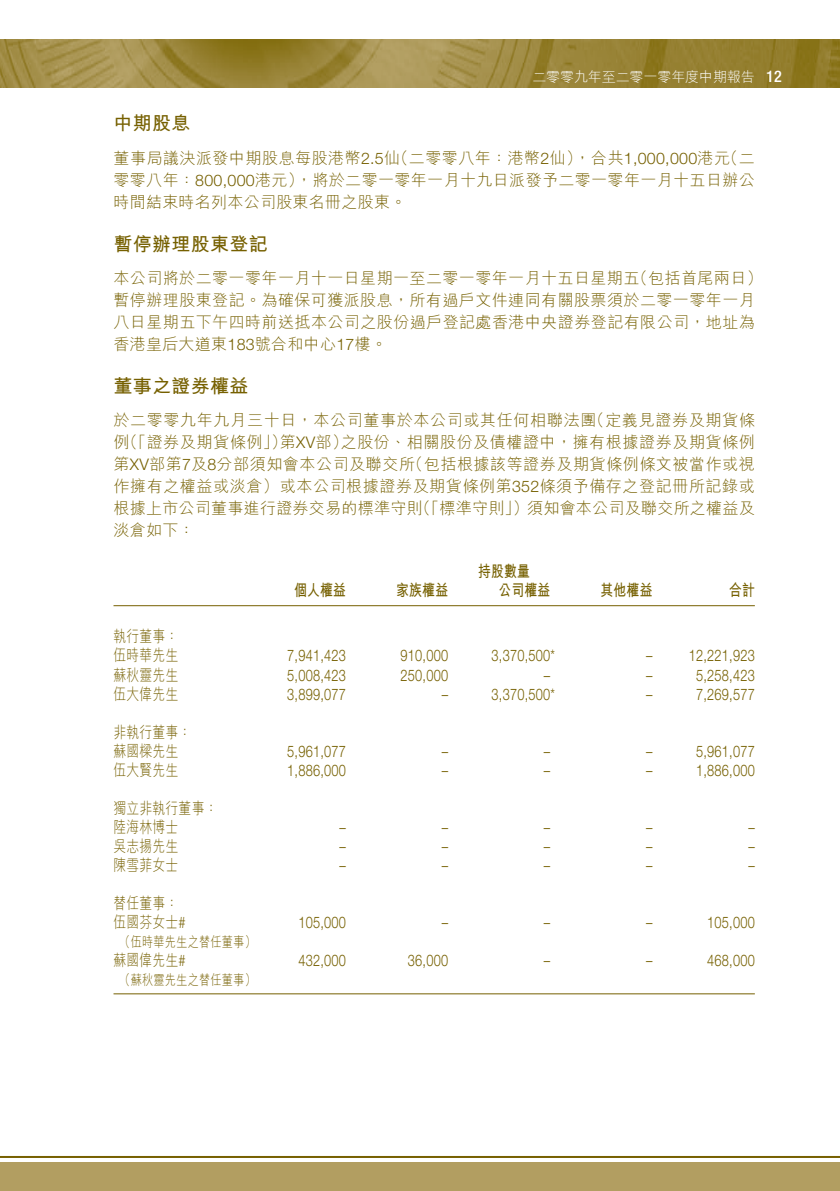
<style>
.page{position:relative;width:840px;height:1191px;background:#fff}
.page>*{position:absolute;margin:0;border:0;box-sizing:border-box;transform-origin:0 0}
.t1{font:700 19px "M Hei HK";letter-spacing:.015em;color:#766000}
.t2{font:300 16px/22px "M Hei HK";letter-spacing:.03em;color:#766000}
.t3{font:300 16px "Helvetica Neue LT Std";letter-spacing:.015em;color:#766000;scale:.8 1}
.t4{font:300 16px "M Hei HK";letter-spacing:.03em;color:#766000;scale:.8 1}
.t5{font:700 16px "M Hei HK";letter-spacing:.015em;color:#766000;scale:.8 1}
.t6{font:500 condensed 16px "Helvetica Neue LT Std";color:#fff}
.t7{font:300 14px "M Hei HK";letter-spacing:.015em;color:#766000;scale:.8 1}
.t8{font:300 14px "M Hei HK";letter-spacing:-.01em;color:#fff}
.s1{font-family:"Helvetica Neue LT Std"}
</style>
<div class="page">
<div style="left:0;top:1162px;width:839px;height:29px;background:#b29e61"></div>
<hr style="left:0;top:1156px;width:839px;height:2px;background:#766000">
<img style="left:1px;top:40px;width:838px;height:48px">
<hr style="left:0;top:40px;width:1px;height:48px;background:#bfae78">
<hr style="left:113px;top:605px;width:641px;height:1px;background:#766000">
<hr style="left:113px;top:993px;width:641px;height:1px;background:#766000">
<p class="t1" style="left:113px;top:109px;width:78px">中期股息</p>
<p class="t8" style="left:532px;top:67px;width:224px">二零零九年至二零一零年度中期報告</p>
<p class="t2" style="left:113px;top:146px;width:642px">董事局議決派發中期股息每股港幣<span class="s1">2.5</span> （仙二零零八年：港幣仙<span class="s1">2</span> ，）合共<span class="s1">1,000,000</span>港元<br>零零八年：<span class="s1">800,000</span>港元，）將於二零一零年一月十九日派發予二零一零年一月十五日辦公時間結束時名列本公司股東名冊之股東。</p>
<p class="t1" style="left:113px;top:230px;width:156px">暫停辦理股東登記</p>
<p class="t2" style="left:631px;top:266px;width:133px">（包括首尾兩日(</p>
<p class="t2" style="left:722px;top:146px;width:34px">（二</p>
<p class="t2" style="left:113px;top:266px;width:642px">本公司將於二零一零年一月十一日星期一至二零一零年一月十五日星期五<br>暫停辦理股東登記。為確保可獲派股息，所有過戶文件連同有關股票須於二零一零年一月八日星期五下午四時前送抵本公司之股份過戶登記處香港中央證券登記有限公司，地址為香港皇后大道東<span class="s1">183</span>號合和中心<span class="s1">17</span>樓。</p>
<p class="t1" style="left:113px;top:372px;width:136px">董事之證券權益</p>
<p class="t2" style="left:588px;top:409px;width:168px">（定義見證券及期貨條</p>
<p class="t2" style="left:340px;top:409px;width:415px;text-indent:-227px">於二零零九年九月三十日，本公司董事於本公司或其任何相聯法團<br>之股份、相關股份及債權證中，擁有根據證券及期貨條例</p>
<p class="t2" style="left:122px;top:431px;width:167px">（「證券及期貨條例」）</p>
<p class="t2" style="left:280px;top:431px;width:70px">第<span class="s1">XV</span>部）</p>
<p class="t2" style="left:113px;top:431px;width:17px">例</p>
<p class="t2" style="left:407px;top:453px;width:349px">（包括根據該等證券及期貨條例條文被當作或視</p>
<p class="t2" style="left:113px;top:453px;width:303px">第<span class="s1">XV</span>部第及<span class="s1">7 8</span>分部須知會本公司及聯交所</p>
<p class="t2" style="left:113px;top:475px;width:642px">作擁有之權益或淡倉）或本公司根據證券及期貨條例第<span class="s1">352</span>條須予備存之登記冊所記錄或</p>
<p class="t2" style="left:414px;top:497px;width:341px">（「標準守則」）須知會本公司及聯交所之權益及</p>
<p class="t2" style="left:113px;top:497px;width:310px">根據上市公司董事進行證券交易的標準守則淡倉如下：</p>
<p class="t5" style="left:294px;top:579px;width:66px">個人權益</p>
<p class="t5" style="left:396px;top:579px;width:66px">家族權益</p>
<p class="t5" style="left:477px;top:560px;width:66px">持股數量</p>
<p class="t5" style="left:498px;top:579px;width:66px">公司權益</p>
<p class="t5" style="left:600px;top:579px;width:66px">其他權益</p>
<p class="t5" style="left:728px;top:579px;width:34px">合計</p>
<p class="t6" style="left:765px;top:66px;width:9px">12</p>
<p class="t4" style="left:113px;top:625px;width:83px">執行董事：</p>
<p class="t4" style="left:113px;top:644px;width:83px">伍時華先生</p>
<p class="t4" style="left:113px;top:663px;width:83px">蘇秋靈先生</p>
<p class="t4" style="left:113px;top:682px;width:83px">伍大偉先生</p>
<p class="t4" style="left:113px;top:720px;width:99px">非執行董事：</p>
<p class="t4" style="left:113px;top:739px;width:83px">蘇國樑先生</p>
<p class="t4" style="left:113px;top:758px;width:83px">伍大賢先生</p>
<p class="t4" style="left:113px;top:796px;width:131px">獨立非執行董事：</p>
<p class="t4" style="left:113px;top:815px;width:83px">陸海林博士</p>
<p class="t4" style="left:113px;top:834px;width:83px">吳志揚先生</p>
<p class="t4" style="left:113px;top:853px;width:83px">陳雪菲女士</p>
<p class="t4" style="left:113px;top:891px;width:83px">替任董事：</p>
<p class="t4" style="left:113px;top:910px;width:92px">伍國芬女士<span class="s1">#</span></p>
<p class="t7" style="left:119px;top:931px;width:172px">（伍時華先生之替任董事(</p>
<p class="t4" style="left:113px;top:948px;width:92px">蘇國偉先生<span class="s1">#</span></p>
<p class="t7" style="left:119px;top:969px;width:172px">（蘇秋靈先生之替任董事(</p>
<p class="t3" style="left:287px;top:646px;width:75px">7,941,423</p>
<p class="t3" style="left:287px;top:665px;width:75px">5,008,423</p>
<p class="t3" style="left:287px;top:684px;width:75px">3,899,077</p>
<p class="t3" style="left:287px;top:741px;width:75px">5,961,077</p>
<p class="t3" style="left:287px;top:760px;width:75px">1,886,000</p>
<p class="t3" style="left:339px;top:817px;width:9px">–</p>
<p class="t3" style="left:339px;top:836px;width:9px">–</p>
<p class="t3" style="left:339px;top:855px;width:9px">–</p>
<p class="t3" style="left:298px;top:912px;width:61px">105,000</p>
<p class="t3" style="left:298px;top:950px;width:61px">432,000</p>
<p class="t3" style="left:400px;top:646px;width:61px">910,000</p>
<p class="t3" style="left:491px;top:646px;width:81px">3,370,500*</p>
<p class="t3" style="left:400px;top:665px;width:61px">250,000</p>
<p class="t3" style="left:543px;top:665px;width:10px">–</p>
<p class="t3" style="left:441px;top:684px;width:9px">–</p>
<p class="t3" style="left:491px;top:684px;width:81px">3,370,500*</p>
<p class="t3" style="left:441px;top:741px;width:9px">–</p>
<p class="t3" style="left:543px;top:741px;width:10px">–</p>
<p class="t3" style="left:441px;top:760px;width:9px">–</p>
<p class="t3" style="left:543px;top:760px;width:10px">–</p>
<p class="t3" style="left:441px;top:817px;width:9px">–</p>
<p class="t3" style="left:543px;top:817px;width:10px">–</p>
<p class="t3" style="left:441px;top:836px;width:9px">–</p>
<p class="t3" style="left:543px;top:836px;width:10px">–</p>
<p class="t3" style="left:441px;top:855px;width:9px">–</p>
<p class="t3" style="left:543px;top:855px;width:10px">–</p>
<p class="t3" style="left:441px;top:912px;width:9px">–</p>
<p class="t3" style="left:543px;top:912px;width:10px">–</p>
<p class="t3" style="left:407px;top:950px;width:52px">36,000</p>
<p class="t3" style="left:543px;top:950px;width:10px">–</p>
<p class="t3" style="left:645px;top:646px;width:10px">–</p>
<p class="t3" style="left:645px;top:665px;width:10px">–</p>
<p class="t3" style="left:645px;top:684px;width:10px">–</p>
<p class="t3" style="left:645px;top:741px;width:10px">–</p>
<p class="t3" style="left:645px;top:760px;width:10px">–</p>
<p class="t3" style="left:645px;top:817px;width:10px">–</p>
<p class="t3" style="left:645px;top:836px;width:10px">–</p>
<p class="t3" style="left:645px;top:855px;width:10px">–</p>
<p class="t3" style="left:645px;top:912px;width:10px">–</p>
<p class="t3" style="left:645px;top:950px;width:10px">–</p>
<p class="t3" style="left:688px;top:646px;width:84px">12,221,923</p>
<p class="t3" style="left:695px;top:665px;width:75px">5,258,423</p>
<p class="t3" style="left:695px;top:684px;width:75px">7,269,577</p>
<p class="t3" style="left:695px;top:741px;width:75px">5,961,077</p>
<p class="t3" style="left:695px;top:760px;width:75px">1,886,000</p>
<p class="t3" style="left:748px;top:817px;width:10px">–</p>
<p class="t3" style="left:748px;top:836px;width:10px">–</p>
<p class="t3" style="left:748px;top:855px;width:10px">–</p>
<p class="t3" style="left:706px;top:912px;width:61px">105,000</p>
<p class="t3" style="left:706px;top:950px;width:61px">468,000</p>
</div>
